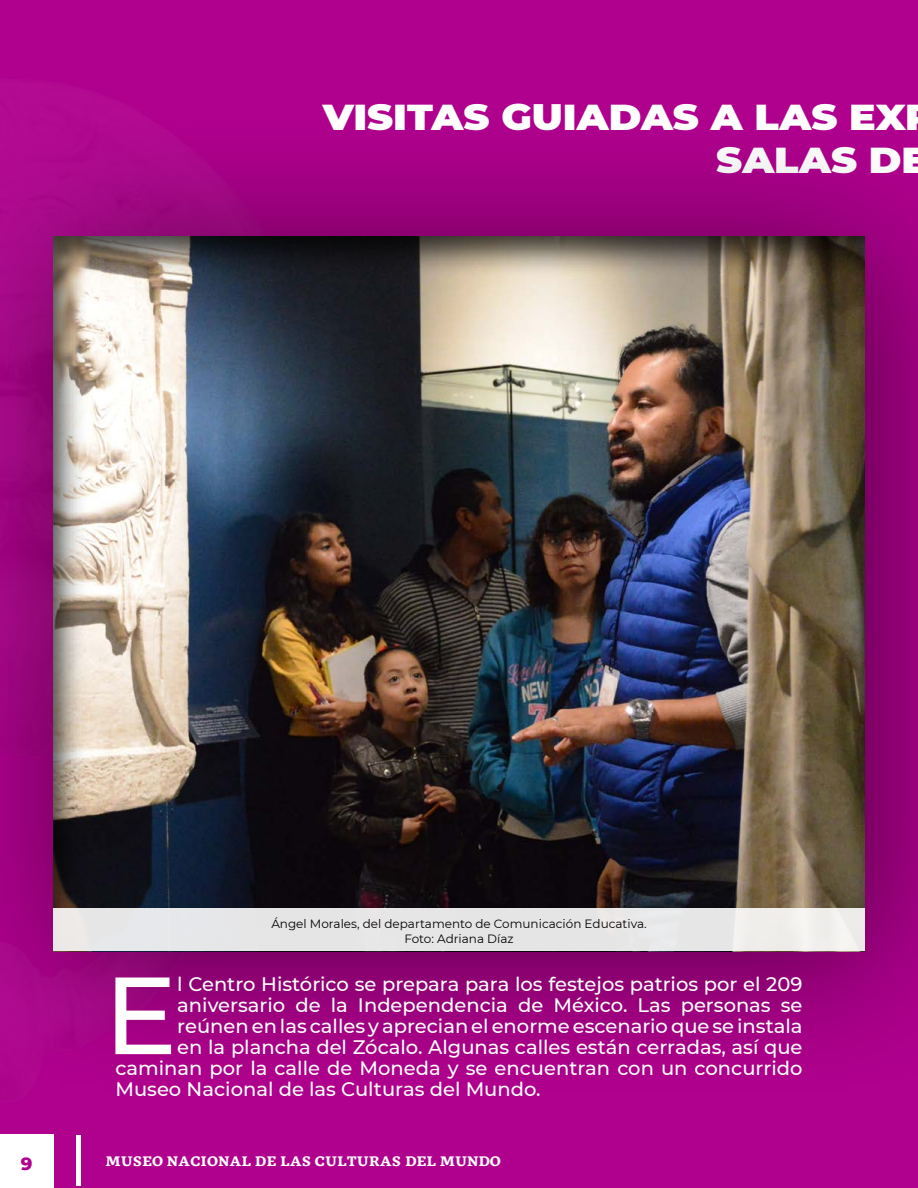
<style>
.page{position:relative;width:918px;height:1188px;background:#b0008e}
.page>*{position:absolute;margin:0;border:0;box-sizing:border-box;transform-origin:0 0}
.t1{font:500 109.5px "Montserrat";color:#fff}
.t2{font:900 36px/43.2px "Montserrat";color:#fff;scale:1.1 1}
.t3{font:500 19.5px "Montserrat";color:#fff}
.t4{font:800 18px "Montserrat";color:#b0008e}
.t5{font:12px/14.4px "Montserrat";color:#000;text-align:center}
.t6{font:700 12px "GMX";color:#fff}
</style>
<div class="page">
<img style="left:0;top:82px;width:115px;height:1053px">
<hr style="left:76px;top:1136px;width:4px;height:50px;background:#fff">
<div style="left:0;top:1135px;width:53px;height:53px;background:#fff"></div>
<div style="left:0;top:106px;width:918px;height:1001px;background:#000;opacity:.5"></div>
<div style="left:41px;top:227px;width:838px;height:724px;background:#000;opacity:.75"></div>
<div style="left:53px;top:909px;width:812px;height:42px;background:#e6e6e7"></div>
<h2 class="t2" style="left:716px;top:94px;width:194px;text-indent:-393px">VISITAS GUIADAS A LAS EX<br>SALAS DE</h2>
<p class="t5" style="left:271px;top:916px;width:377px">Ángel Morales, del departamento de Comunicación Educativa.<br>Foto: Adriana Díaz</p>
<h1 class="t1" style="left:104px;top:939px;width:75px">E</h1>
<p class="t3" style="left:177px;top:971px;width:627px">l Centro Histórico se prepara para los festejos patrios por el 209</p>
<p class="t3" style="left:177px;top:992px;width:627px">aniversario de la Independencia de México. Las personas se</p>
<p class="t3" style="left:177px;top:1013px;width:627px">reúnen en las calles y aprecian el enorme escenario que se instala</p>
<p class="t3" style="left:177px;top:1034px;width:627px">en la plancha del Zócalo. Algunas calles están cerradas, así que</p>
<p class="t3" style="left:115px;top:1055px;width:689px">caminan por la calle de Moneda y se encuentran con un concurrido</p>
<p class="t3" style="left:115px;top:1076px;width:427px">Museo Nacional de las Culturas del Mundo.</p>
<p class="t4" style="left:21px;top:1151px;width:13px">9</p>
<p class="t6" style="left:105px;top:1152px;width:397px">MUSEO NACIONAL DE LAS CULTURAS DEL MUNDO</p>
</div>
